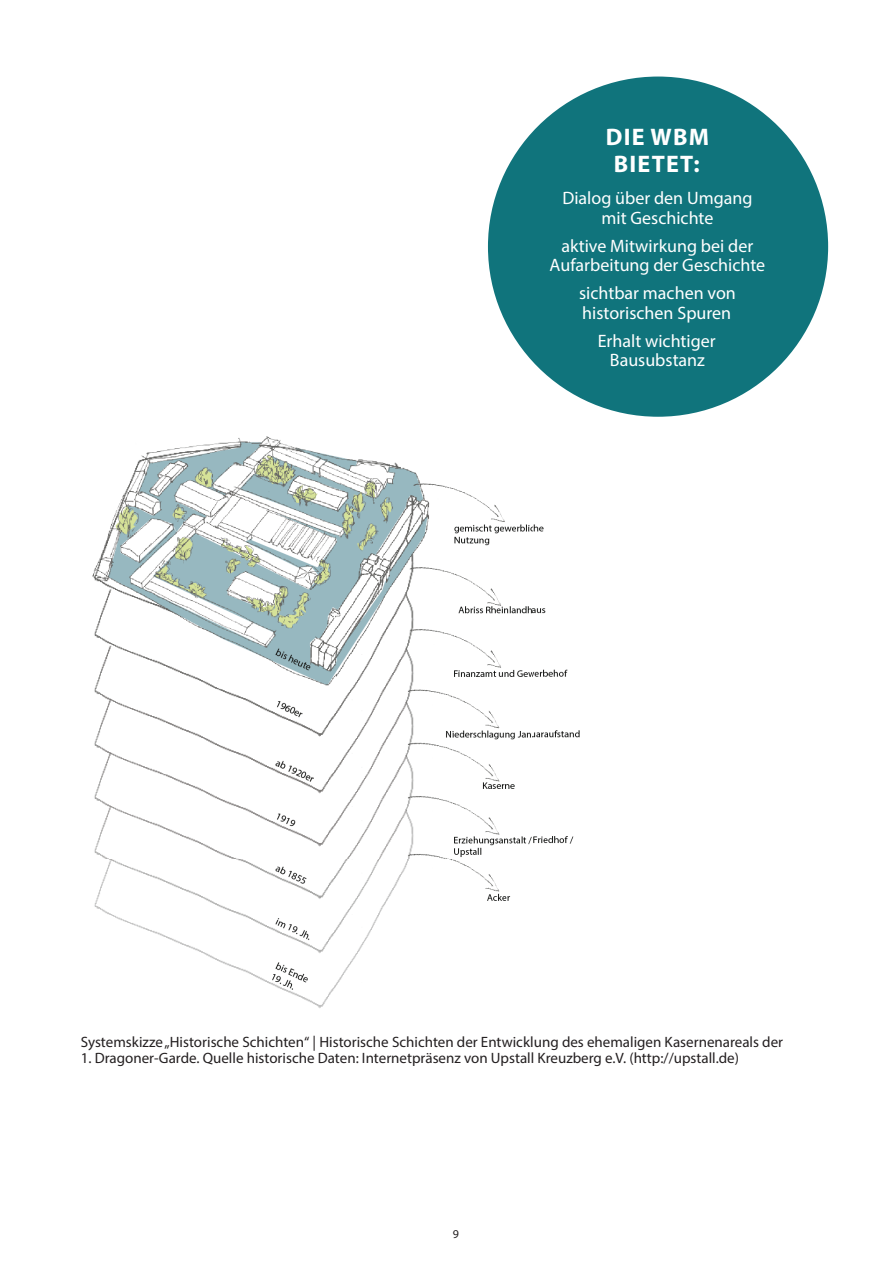
<style>
.page{position:relative;width:893px;height:1263px;background:#fff}
.page>*{position:absolute;margin:0;border:0;box-sizing:border-box;transform-origin:0 0}
.t1{font:700 24px/27px "Myriad Pro";letter-spacing:.05em;color:#fff;text-align:center}
.t2{font:18px/19.5px "Myriad Pro";color:#fff;text-align:center}
.t3{font:15px "Myriad Pro";color:#231f20}
.t4{font:12px "Myriad Pro";color:#231f20}
</style>
<div class="page">
<img style="left:92px;top:436px;width:488px;height:572px">
<div style="left:488px;top:77px;width:340px;height:340px;background:#10747c;border-radius:50%"></div>
<h1 class="t1" style="left:606px;top:123px;width:105px">DIE WBM<br>BIETET:</h1>
<p class="t2" style="left:562px;top:188px;width:192px">Dialog über den Umgang mit Geschichte</p>
<p class="t2" style="left:550px;top:236px;width:217px">aktive Mitwirkung bei der<br>Aufarbeitung der Geschichte</p>
<p class="t2" style="left:579px;top:283px;width:158px;text-align:left">sichtbar machen von historischen Spuren</p>
<p class="t2" style="left:598px;top:331px;width:120px">Erhalt wichtiger<br>Bausubstanz</p>
<p class="t3" style="left:81px;top:1032px;width:704px">Systemskizze „Historische Schichten“ | Historische Schichten der Entwicklung des ehemaligen Kasernenareals der</p>
<p class="t3" style="left:81px;top:1049px;width:660px">1. Dragoner-Garde. Quelle historische Daten: Internetpräsenz von Upstall Kreuzberg e.V. (http://upstall.de)</p>
<p class="t4" style="left:453px;top:1226px;width:8px">9</p>
</div>
